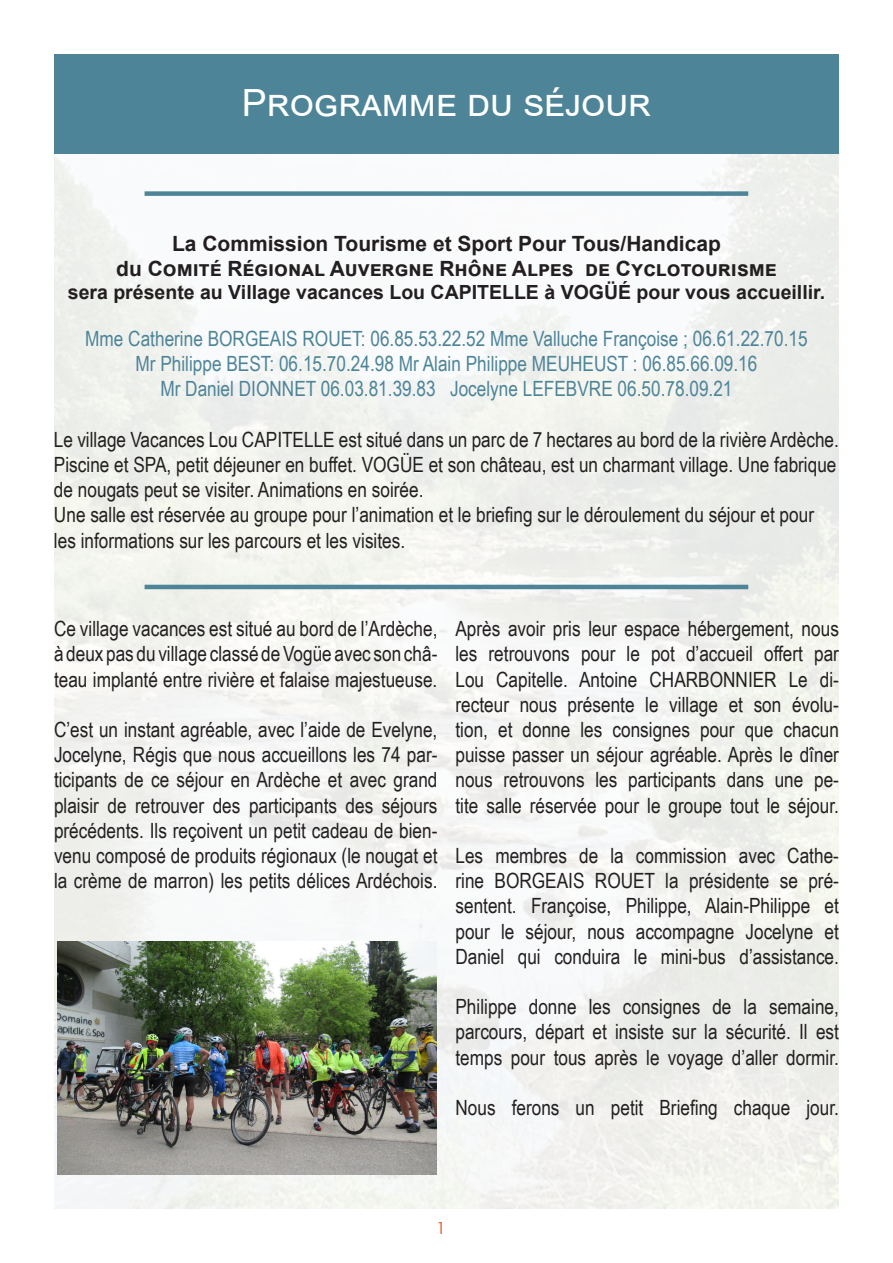
<style>
.page{position:relative;width:893px;height:1263px;background:#fff}
.page>*{position:absolute;margin:0;border:0;box-sizing:border-box;transform-origin:0 0}
.t1{font:37.5px "Arial";color:#fff}
.t2{font:21px/25.2px "Arial Narrow";color:#231f20;text-align:justify}
.t3{font:21px "Arial Narrow";color:#4d8497}
.t4{font:700 21px "Arial";color:#231f20}
.t5{font:700 19.5px "Arial";color:#231f20}
.t6{font:18px "Futura PT";color:#f15921}
</style>
<div class="page">
<img style="left:54px;top:154px;width:785px;height:1055px">
<div style="left:54px;top:54px;width:785px;height:99px;background:#4d8497"></div>
<hr style="left:145px;top:585px;width:603px;height:4px;background:#4d8497">
<div style="left:145px;top:191px;width:603px;height:5px;background:#4d8497"></div>
<img style="left:57px;top:942px;width:380px;height:232px">
<p class="t1" style="left:242px;top:77px;width:411px">Programme du séjour</p>
<p class="t4" style="left:172px;top:228px;width:550px">La Commission Tourisme et Sport Pour Tous/Handicap</p>
<p class="t4" style="left:116px;top:254px;width:662px">du Comité Régional Auvergne Rhône Alpes de Cyclotourisme</p>
<p class="t5" style="left:68px;top:279px;width:759px">sera présente au Village vacances Lou CAPITELLE à VOGÜÉ pour vous accueillir.</p>
<p class="t3" style="left:85px;top:323px;width:724px">Mme Catherine BORGEAIS ROUET: 06.85.53.22.52 Mme Valluche Françoise ; 06.61.22.70.15</p>
<p class="t3" style="left:135px;top:348px;width:623px">Mr Philippe BEST: 06.15.70.24.98 Mr Alain Philippe MEUHEUST : 06.85.66.09.16</p>
<p class="t3" style="left:160px;top:374px;width:574px">Mr Daniel DIONNET 06.03.81.39.83 Jocelyne LEFEBVRE 06.50.78.09.21</p>
<p class="t2" style="left:54px;top:426px;width:786px">Le village Vacances Lou CAPITELLE est situé dans un parc de 7 hectares au bord de la rivière Ardèche.</p>
<p class="t2" style="left:54px;top:451px;width:784px">Piscine et SPA, petit déjeuner en buffet. VOGÜE et son château, est un charmant village. Une fabrique de nougats peut se visiter. Animations en soirée.</p>
<p class="t2" style="left:54px;top:502px;width:762px">Une salle est réservée au groupe pour l’animation et le briefing sur le déroulement du séjour et pour les informations sur les parcours et les visites.</p>
<p class="t2" style="left:54px;top:615px;width:385px">Ce village vacances est situé au bord de l’Ardèche, à deux pas du village classé de Vogüe avec son châ&shy;teau implanté entre rivière et falaise majestueuse.</p>
<p class="t2" style="left:54px;top:716px;width:385px">C’est un instant agréable, avec l’aide de Evelyne, Jocelyne, Régis que nous accueillons les 74 par&shy;ticipants de ce séjour en Ardèche et avec grand plaisir de retrouver des participants des séjours précédents. Ils reçoivent un petit cadeau de bien&shy;venu composé de produits régionaux (le nougat et la crème de marron) les petits délices Ardéchois.</p>
<p class="t2" style="left:455px;top:615px;width:385px">Après avoir pris leur espace hébergement, nous les retrouvons pour le pot d’accueil offert par Lou Capitelle. Antoine CHARBONNIER Le di&shy;recteur nous présente le village et son évolu&shy;tion, et donne les consignes pour que chacun puisse passer un séjour agréable. Après le dîner nous retrouvons les participants dans une pe&shy;tite salle réservée pour le groupe tout le séjour.</p>
<p class="t2" style="left:455px;top:842px;width:385px">Les membres de la commission avec Cathe&shy;rine BORGEAIS ROUET la présidente se pré&shy;sentent. Françoise, Philippe, Alain-Philippe et pour le séjour, nous accompagne Jocelyne et Daniel qui conduira le mini-bus d’assistance.</p>
<p class="t2" style="left:455px;top:993px;width:385px">Philippe donne les consignes de la semaine, parcours, départ et insiste sur la sécurité. Il est temps pour tous après le voyage d’aller dormir.</p>
<p class="t2" style="left:455px;top:1094px;width:385px">Nous ferons un petit Briefing chaque jour.</p>
<p class="t6" style="left:436px;top:1217px;width:12px">1</p>
</div>
